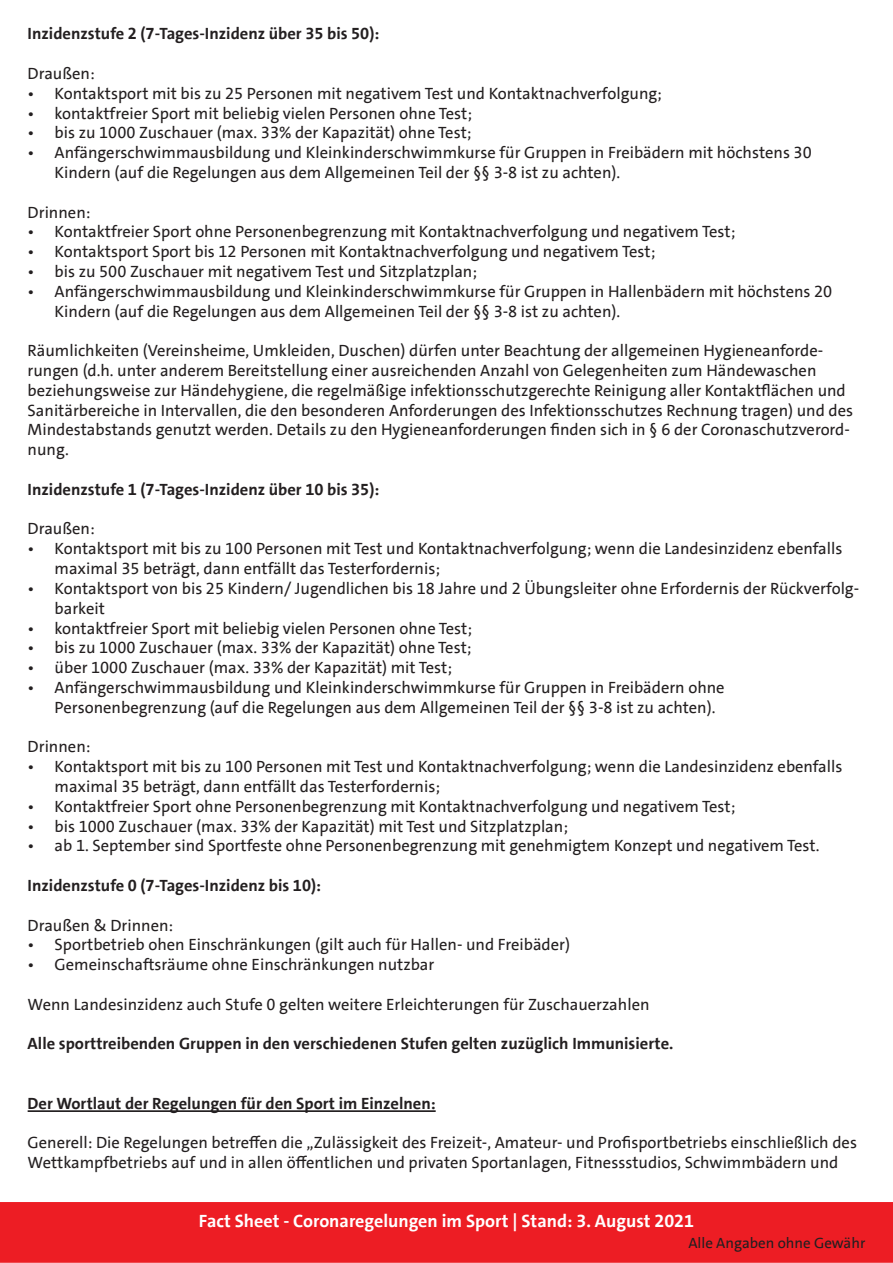
<style>
.page{position:relative;width:893px;height:1263px;background:#fff}
.page>*{position:absolute;margin:0;border:0;box-sizing:border-box;transform-origin:0 0}
.t1{font:700 18px "SPD The Sans";color:#fff}
.t2{font:16.5px/19.8px "SPD The Sans";color:#231f20}
.t3{font:700 16.5px "SPD The Sans";color:#231f20}
.t4{font:15px "SPD The Sans";color:#231f20}
</style>
<div class="page">
<hr style="left:28px;top:1110px;width:408px;height:2px;background:#231f20">
<div style="left:0;top:1202px;width:893px;height:61px;background:#ed1d24"></div>
<p class="t3" style="left:28px;top:23px;width:353px">Inzidenzstufe 2 (7-Tages-Inzidenz über 35 bis 50):</p>
<p class="t2" style="left:28px;top:64px;width:69px">Draußen:</p>
<p class="t2" style="left:28px;top:83px;width:636px">• Kontaktsport mit bis zu 25 Personen mit negativem Test und Kontaktnachverfolgung;</p>
<p class="t2" style="left:28px;top:103px;width:446px">• kontaktfreier Sport mit beliebig vielen Personen ohne Test;</p>
<p class="t2" style="left:28px;top:123px;width:445px">• bis zu 1000 Zuschauer (max. 33% der Kapazität) ohne Test;</p>
<p class="t2" style="left:55px;top:143px;width:759px;text-indent:-27px">• Anfängerschwimmausbildung und Kleinkinderschwimmkurse für Gruppen in Freibädern mit höchstens 30<br>Kindern (auf die Regelungen aus dem Allgemeinen Teil der §§ 3-8 ist zu achten).</p>
<p class="t2" style="left:28px;top:202px;width:64px">Drinnen:</p>
<p class="t2" style="left:28px;top:222px;width:709px">• Kontaktfreier Sport ohne Personenbegrenzung mit Kontaktnachverfolgung und negativem Test;</p>
<p class="t2" style="left:28px;top:242px;width:629px">• Kontaktsport Sport bis 12 Personen mit Kontaktnachverfolgung und negativem Test;</p>
<p class="t2" style="left:28px;top:262px;width:451px">• bis zu 500 Zuschauer mit negativem Test und Sitzplatzplan;</p>
<p class="t2" style="left:55px;top:281px;width:779px;text-indent:-27px">• Anfängerschwimmausbildung und Kleinkinderschwimmkurse für Gruppen in Hallenbädern mit höchstens 20<br>Kindern (auf die Regelungen aus dem Allgemeinen Teil der §§ 3-8 ist zu achten).</p>
<p class="t2" style="left:28px;top:341px;width:827px">Räumlichkeiten (Vereinsheime, Umkleiden, Duschen) dürfen unter Beachtung der allgemeinen Hygieneanforde&shy;rungen (d.h. unter anderem Bereitstellung einer ausreichenden Anzahl von Gelegenheiten zum Händewaschen beziehungsweise zur Händehygiene, die regelmäßige infektionsschutzgerechte Reinigung aller Kontaktflächen und Sanitärbereiche in Intervallen, die den besonderen Anforderungen des Infektionsschutzes Rechnung tragen) und des Mindestabstands genutzt werden. Details zu den Hygieneanforderungen finden sich in § 6 der Coronaschutzverord&shy;nung.</p>
<p class="t3" style="left:28px;top:479px;width:353px">Inzidenzstufe 1 (7-Tages-Inzidenz über 10 bis 35):</p>
<p class="t2" style="left:28px;top:519px;width:69px">Draußen:</p>
<p class="t2" style="left:55px;top:539px;width:789px;text-indent:-27px">• Kontaktsport mit bis zu 100 Personen mit Test und Kontaktnachverfolgung; wenn die Landesinzidenz ebenfalls maximal 35 beträgt, dann entfällt das Testerfordernis;</p>
<p class="t2" style="left:55px;top:578px;width:806px;text-indent:-27px">• Kontaktsport von bis 25 Kindern/ Jugendlichen bis 18 Jahre und 2 Übungsleiter ohne Erfordernis der Rückverfolg&shy;barkeit</p>
<p class="t2" style="left:28px;top:618px;width:446px">• kontaktfreier Sport mit beliebig vielen Personen ohne Test;</p>
<p class="t2" style="left:28px;top:638px;width:445px">• bis zu 1000 Zuschauer (max. 33% der Kapazität) ohne Test;</p>
<p class="t2" style="left:28px;top:658px;width:426px">• über 1000 Zuschauer (max. 33% der Kapazität) mit Test;</p>
<p class="t2" style="left:55px;top:677px;width:671px;text-indent:-27px">• Anfängerschwimmausbildung und Kleinkinderschwimmkurse für Gruppen in Freibädern ohne<br>Personenbegrenzung (auf die Regelungen aus dem Allgemeinen Teil der §§ 3-8 ist zu achten).</p>
<p class="t2" style="left:28px;top:737px;width:64px">Drinnen:</p>
<p class="t2" style="left:55px;top:757px;width:789px;text-indent:-27px">• Kontaktsport mit bis zu 100 Personen mit Test und Kontaktnachverfolgung; wenn die Landesinzidenz ebenfalls maximal 35 beträgt, dann entfällt das Testerfordernis;</p>
<p class="t2" style="left:28px;top:796px;width:709px">• Kontaktfreier Sport ohne Personenbegrenzung mit Kontaktnachverfolgung und negativem Test;</p>
<p class="t2" style="left:28px;top:816px;width:542px">• bis 1000 Zuschauer (max. 33% der Kapazität) mit Test und Sitzplatzplan;</p>
<p class="t2" style="left:28px;top:836px;width:793px">• ab 1. September sind Sportfeste ohne Personenbegrenzung mit genehmigtem Konzept und negativem Test.</p>
<p class="t3" style="left:28px;top:875px;width:295px">Inzidenzstufe 0 (7-Tages-Inzidenz bis 10):</p>
<p class="t2" style="left:28px;top:915px;width:147px">Draußen &amp; Drinnen:</p>
<p class="t2" style="left:28px;top:935px;width:544px">• Sportbetrieb ohen Einschränkungen (gilt auch für Hallen- und Freibäder)</p>
<p class="t2" style="left:28px;top:955px;width:408px">• Gemeinschaftsräume ohne Einschränkungen nutzbar</p>
<p class="t2" style="left:28px;top:994px;width:623px">Wenn Landesinzidenz auch Stufe 0 gelten weitere Erleichterungen für Zuschauerzahlen</p>
<p class="t3" style="left:28px;top:1033px;width:647px">Alle sporttreibenden Gruppen in den verschiedenen Stufen gelten zuzüglich Immunisierte.</p>
<p class="t3" style="left:28px;top:1092px;width:410px">Der Wortlaut der Regelungen für den Sport im Einzelnen:</p>
<p class="t2" style="left:28px;top:1133px;width:831px">Generell: Die Regelungen betreffen die „Zulässigkeit des Freizeit-, Amateur- und Profisportbetriebs einschließlich des<br>Wettkampfbetriebs auf und in allen öffentlichen und privaten Sportanlagen, Fitnessstudios, Schwimmbädern und</p>
<p class="t1" style="left:199px;top:1209px;width:497px">Fact Sheet - Coronaregelungen im Sport | Stand: 3. August 2021</p>
<p class="t4" style="left:688px;top:1234px;width:178px">Alle Angaben ohne Gewähr</p>
</div>
